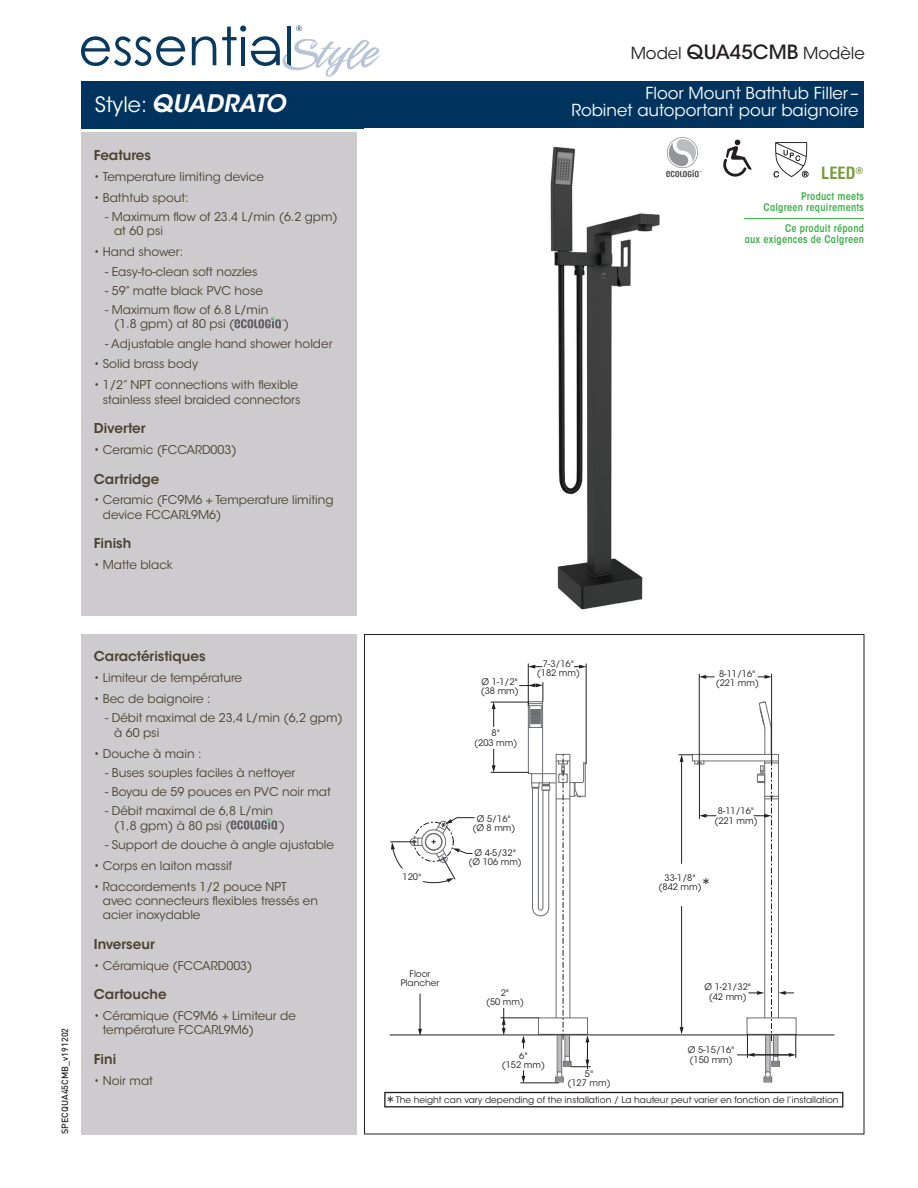
<style>
.page{position:relative;width:918px;height:1188px;background:#fff}
.page>*{position:absolute;margin:0;border:0;box-sizing:border-box;transform-origin:0 0}
.t1{font:italic 600 24px "ITC Avant Garde Std";color:#fff}
.t2{font:18.6px "ITC Avant Garde Std";color:#231f20}
.t3{font:16.5px "ITC Avant Garde Std";color:#fff}
.t4{font:16.5px "ITC Avant Garde Std";color:#231f20}
.t5{font:700 condensed 16.5px "Swiss 721 BT";color:#789b3d}
.t6{font:600 13.5px "ITC Avant Garde Std";color:#4b4231}
.t7{font:12px/14.4px "ITC Avant Garde Std";color:#4b4231}
.t8{font:600 condensed 10.5px/11.2px "ITC Avant Garde Std";letter-spacing:.02em;color:#40ae49;text-align:right}
.t9{font:9px/9.3px "ITC Avant Garde Std";color:#231f20;text-align:center}
.t10{font:500 9px "DIN";color:#231f20}
.s1{font-weight:400;font-style:normal;font-size:21px}
.s2{font-weight:500;font-size:19.5px}
</style>
<div class="page">
<div style="left:81px;top:133px;width:275px;height:483px;background:#cdcbcd"></div>
<div style="left:81px;top:634px;width:275px;height:500px;background:#cdcbcd"></div>
<div style="left:81px;top:81px;width:783px;height:47px;background:#00345e"></div>
<hr style="left:692px;top:761px;width:86px;height:1px;background:#6c6d70">
<hr style="left:692px;top:754px;width:86px;height:1px;background:#6c6d70">
<hr style="left:528px;top:702px;width:1px;height:72px;background:#6c6d70">
<hr style="left:542px;top:702px;width:1px;height:81px;background:#6c6d70">
<hr style="left:390px;top:1035px;width:444px;height:1px;background:#231f20">
<div style="left:384px;top:1092px;width:459px;height:15px;border:1px solid #231f20"></div>
<svg style="left:390px;top:817px;width:85px;height:66px"></svg>
<hr style="left:771px;top:674px;width:1px;height:90px;background:#231f20">
<hr style="left:699px;top:674px;width:1px;height:90px;background:#231f20">
<svg style="left:699px;top:675px;width:15px;height:4px"></svg>
<svg style="left:758px;top:675px;width:14px;height:4px"></svg>
<hr style="left:586px;top:664px;width:1px;height:100px;background:#231f20">
<hr style="left:528px;top:664px;width:1px;height:42px;background:#231f20">
<svg style="left:528px;top:665px;width:14px;height:4px"></svg>
<svg style="left:574px;top:665px;width:12px;height:4px"></svg>
<svg style="left:519px;top:682px;width:25px;height:46px"></svg>
<hr style="left:491px;top:702px;width:37px;height:1px;background:#231f20">
<hr style="left:491px;top:772px;width:38px;height:1px;background:#231f20">
<svg style="left:492px;top:749px;width:4px;height:24px"></svg>
<svg style="left:492px;top:702px;width:4px;height:25px"></svg>
<hr style="left:681px;top:906px;width:1px;height:122px;background:#231f20">
<svg style="left:680px;top:1027px;width:4px;height:7px"></svg>
<hr style="left:681px;top:761px;width:1px;height:102px;background:#231f20">
<svg style="left:679px;top:754px;width:26px;height:11px"></svg>
<hr style="left:737px;top:1055px;width:53px;height:1px;background:#231f20">
<hr style="left:521px;top:1083px;width:37px;height:1px;background:#231f20">
<svg style="left:522px;top:754px;width:68px;height:329px"></svg>
<hr style="left:501px;top:1018px;width:38px;height:1px;background:#231f20">
<svg style="left:502px;top:1008px;width:4px;height:27px"></svg>
<hr style="left:420px;top:994px;width:1px;height:36px;background:#231f20">
<svg style="left:418px;top:1029px;width:4px;height:7px"></svg>
<hr style="left:699px;top:765px;width:1px;height:54px;background:#231f20">
<svg style="left:746px;top:701px;width:51px;height:381px"></svg>
<svg style="left:699px;top:814px;width:17px;height:4px"></svg>
<img style="left:550px;top:139px;width:224px;height:471px">
<svg style="left:231px;top:818px;width:49px;height:12px"></svg>
<svg style="left:234px;top:317px;width:50px;height:11px"></svg>
<hr style="left:744px;top:218px;width:120px;height:1px;background:#40ae49">
<svg style="left:81px;top:36px;width:104px;height:30px"></svg>
<svg style="left:192px;top:36px;width:24px;height:29px"></svg>
<svg style="left:222px;top:26px;width:159px;height:51px"></svg>
<svg style="left:666px;top:137px;width:35px;height:40px"></svg>
<svg style="left:723px;top:140px;width:29px;height:37px"></svg>
<svg style="left:774px;top:142px;width:35px;height:36px"></svg>
<h1 class="t1" style="left:95px;top:88px;width:192px"><span class="s1">Style:</span> QUADRATO</h1>
<p class="t6" style="left:94px;top:147px;width:59px">Features</p>
<p class="t7" style="left:94px;top:170px;width:172px">• Temperature limiting device</p>
<p class="t7" style="left:94px;top:191px;width:96px">• Bathtub spout:</p>
<p class="t7" style="left:114px;top:210px;width:225px;text-indent:-9px">- Maximum flow of 23.4 L/min (6.2 gpm) at 60 psi</p>
<p class="t7" style="left:94px;top:245px;width:91px">• Hand shower:</p>
<p class="t7" style="left:105px;top:264px;width:154px">- Easy-to-clean soft nozzles</p>
<p class="t7" style="left:105px;top:283px;width:159px">- 59” matte black PVC hose</p>
<p class="t7" style="left:114px;top:303px;width:156px;text-indent:-9px">- Maximum flow of 6.8 L/min (1.8 gpm) at 80 psi (</p>
<p class="t7" style="left:284px;top:317px;width:7px">)</p>
<p class="t7" style="left:105px;top:336px;width:229px">- Adjustable angle hand shower holder</p>
<p class="t7" style="left:94px;top:357px;width:106px">• Solid brass body</p>
<p class="t7" style="left:94px;top:378px;width:208px;text-align:right">• 1/2” NPT connections with flexible stainless steel braided connectors</p>
<p class="t6" style="left:94px;top:420px;width:53px">Diverter</p>
<p class="t7" style="left:94px;top:443px;width:144px">• Ceramic (FCCARD003)</p>
<p class="t6" style="left:94px;top:470px;width:67px">Cartridge</p>
<p class="t7" style="left:103px;top:493px;width:232px;text-indent:-9px">• Ceramic (FC9M6 + Temperature limiting device FCCARL9M6)</p>
<p class="t6" style="left:94px;top:535px;width:39px">Finish</p>
<p class="t7" style="left:94px;top:558px;width:81px">• Matte black</p>
<p class="t10" style="left:59px;top:1134px;width:108px;rotate:-90deg">SPECQUA45CMB_v191202</p>
<p class="t6" style="left:94px;top:648px;width:113px">Caractéristiques</p>
<p class="t7" style="left:94px;top:671px;width:150px">• Limiteur de température</p>
<p class="t7" style="left:94px;top:692px;width:118px">• Bec de baignoire :</p>
<p class="t7" style="left:114px;top:711px;width:230px;text-indent:-9px">- Débit maximal de 23,4 L/min (6,2 gpm) à 60 psi</p>
<p class="t7" style="left:94px;top:746px;width:109px">• Douche à main :</p>
<p class="t7" style="left:105px;top:765px;width:192px">- Buses souples faciles à nettoyer</p>
<p class="t7" style="left:105px;top:785px;width:227px">- Boyau de 59 pouces en PVC noir mat</p>
<p class="t7" style="left:114px;top:804px;width:161px;text-indent:-9px">- Débit maximal de 6,8 L/min (1,8 gpm) à 80 psi (</p>
<p class="t7" style="left:280px;top:818px;width:7px">)</p>
<p class="t7" style="left:105px;top:837px;width:230px">- Support de douche à angle ajustable</p>
<p class="t7" style="left:94px;top:858px;width:140px">• Corps en laiton massif</p>
<p class="t7" style="left:103px;top:879px;width:217px;text-indent:-9px">• Raccordements 1/2 pouce NPT avec connecteurs flexibles tressés en acier inoxydable</p>
<p class="t6" style="left:94px;top:935px;width:62px">Inverseur</p>
<p class="t7" style="left:94px;top:958px;width:160px">• Céramique (FCCARD003)</p>
<p class="t6" style="left:94px;top:986px;width:74px">Cartouche</p>
<p class="t7" style="left:103px;top:1009px;width:195px;text-indent:-9px">• Céramique (FC9M6 + Limiteur de température FCCARL9M6)</p>
<p class="t6" style="left:94px;top:1050px;width:24px">Fini</p>
<p class="t7" style="left:94px;top:1073px;width:61px">• Noir mat</p>
<h3 class="t4" style="left:631px;top:43px;width:236px">Model <span class="s2">QUA45CMB</span> Modèle</h3>
<h3 class="t3" style="left:646px;top:83px;width:215px">Floor Mount Bathtub Filler –</h3>
<h3 class="t3" style="left:571px;top:101px;width:289px">Robinet autoportant pour baignoire</h3>
<h3 class="t5" style="left:821px;top:163px;width:44px">LEED<sup>®</sup></h3>
<p class="t8" style="left:764px;top:190px;width:102px">Product meets<br>Calgreen requirements</p>
<p class="t8" style="left:745px;top:222px;width:121px">Ce produit répond<br>aux exigences de Calgreen</p>
<p class="t9" style="left:403px;top:872px;width:21px">120°</p>
<p class="t9" style="left:481px;top:677px;width:40px;text-align:left">Ø 1-1/2" (38 mm)</p>
<p class="t9" style="left:474px;top:729px;width:45px">8"<br>(203 mm)</p>
<p class="t9" style="left:537px;top:659px;width:45px">7-3/16" (182 mm)</p>
<p class="t9" style="left:472px;top:814px;width:45px">Ø 5/16" (Ø 8 mm)</p>
<p class="t9" style="left:469px;top:848px;width:55px">Ø 4-5/32" (Ø 106 mm)</p>
<p class="t9" style="left:401px;top:969px;width:40px">Floor<br>Plancher</p>
<p class="t9" style="left:486px;top:988px;width:40px">2"<br>(50 mm)</p>
<p class="t9" style="left:502px;top:1051px;width:45px">6"<br>(152 mm)</p>
<p class="t9" style="left:568px;top:1069px;width:45px">5"<br>(127 mm)</p>
<p class="t9" style="left:716px;top:669px;width:45px">8-11/16" (221 mm)</p>
<p class="t9" style="left:714px;top:807px;width:45px">8-11/16" (221 mm)</p>
<p class="t9" style="left:659px;top:873px;width:45px">33-1/8" (842 mm)</p>
<h2 class="t2" style="left:701px;top:874px;width:13px">*</h2>
<p class="t9" style="left:704px;top:982px;width:48px">Ø 1-21/32" (42 mm)</p>
<p class="t9" style="left:688px;top:1046px;width:48px;text-align:left">Ø 5-15/16" (150 mm)</p>
<p class="t9" style="left:396px;top:1095px;width:444px">The height can vary depending of the installation / La hauteur peut varier en fonction de l’installation</p>
<h2 class="t2" style="left:385px;top:1092px;width:13px">*</h2>
</div>
